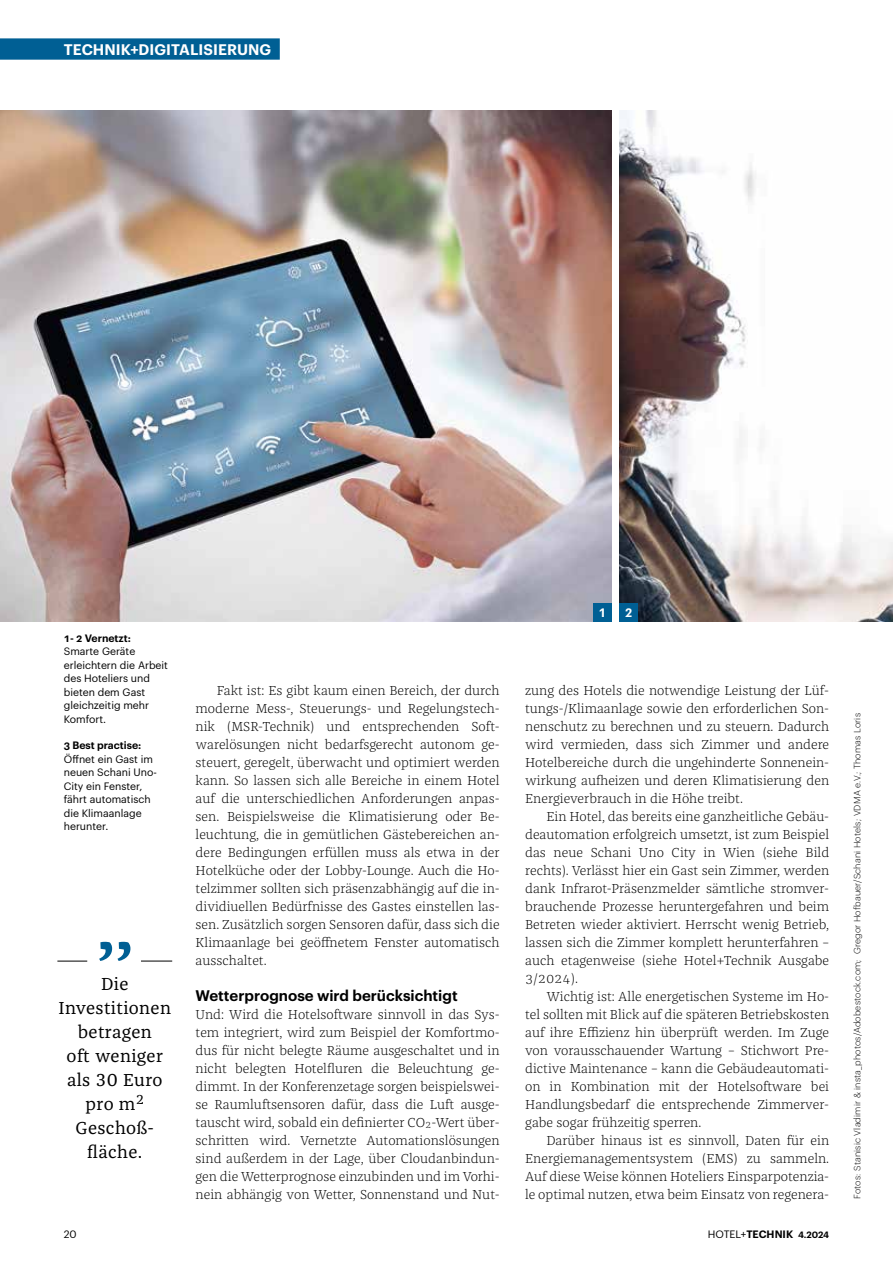
<style>
.page{position:relative;width:893px;height:1263px;background:#fff}
.page>*{position:absolute;margin:0;border:0;box-sizing:border-box;transform-origin:0 0}
.t1{font:18px/24px "Franziska Pro";letter-spacing:.02em;color:#000;text-align:center}
.t2{font:600 15px "Graphik";color:#000}
.t3{font:600 15px "Graphik";letter-spacing:.005em;color:#fff}
.t4{font:300 13.5px/18px "Franziska Pro";color:#000;text-align:justify}
.t5{font:600 12px "Graphik";color:#fff}
.t6{font:10.5px/13.5px "Graphik";color:#000}
.t7{font:600 10.5px "Graphik";color:#000}
.t8{font:300 9px "Graphik";letter-spacing:.02em;color:#000}
.s1{font-weight:400}
.s2{font-size:9px}
</style>
<div class="page">
<div style="left:0;top:38px;width:280px;height:22px;background:#005f94"></div>
<img style="left:620px;top:111px;width:273px;height:511px">
<img style="left:0;top:111px;width:611px;height:511px">
<div style="left:593px;top:603px;width:18px;height:18px;background:#005f94"></div>
<div style="left:620px;top:603px;width:18px;height:18px;background:#005f94"></div>
<svg style="left:99px;top:942px;width:31px;height:19px"></svg>
<hr style="left:141px;top:961px;width:31px;height:1px;background:#000">
<hr style="left:57px;top:961px;width:30px;height:1px;background:#000">
<p class="t3" style="left:64px;top:38px;width:209px">TECHNIK+DIGITALISIERUNG</p>
<p class="t7" style="left:64px;top:630px;width:69px">1- 2 Vernetzt:</p>
<p class="t6" style="left:64px;top:644px;width:106px">Smarte Geräte erleichtern die Arbeit des Hoteliers und bieten dem Gast gleichzeitig mehr<br>Komfort.</p>
<p class="t7" style="left:64px;top:737px;width:79px">3 Best practise:</p>
<p class="t6" style="left:64px;top:751px;width:95px">Öffnet ein Gast im neuen Schani Uno-<br>City ein Fenster, fährt automatisch die Klimaanlage herunter.</p>
<h1 class="t1" style="left:59px;top:972px;width:114px">Die<br>Investitionen betragen<br>oft weniger als 30 Euro pro m<sup>2<br></sup>Geschoß&shy;fläche.</h1>
<p class="t6" style="left:64px;top:1226px;width:14px">20</p>
<p class="t4" style="left:196px;top:681px;width:306px;text-indent:21px">Fakt ist: Es gibt kaum einen Bereich, der durch moderne Mess-, Steuerungs- und Regelungstech&shy;nik (MSR-Technik) und entsprechenden Soft&shy;warelösungen nicht bedarfsgerecht autonom ge&shy;steuert, geregelt, überwacht und optimiert werden kann. So lassen sich alle Bereiche in einem Hotel auf die unterschiedlichen Anforderungen anpas&shy;sen. Beispielsweise die Klimatisierung oder Be&shy;leuchtung, die in gemütlichen Gästebereichen an&shy;dere Bedingungen erfüllen muss als etwa in der Hotelküche oder der Lobby-Lounge. Auch die Ho&shy;telzimmer sollten sich präsenzabhängig auf die in&shy;dividiuellen Bedürfnisse des Gastes einstellen las&shy;sen. Zusätzlich sorgen Sensoren dafür, dass sich die Klimaanlage bei geöffnetem Fenster automatisch ausschaltet.</p>
<p class="t2" style="left:196px;top:984px;width:264px">Wetterprognose wird berücksichtigt</p>
<p class="t4" style="left:196px;top:1005px;width:306px">Und: Wird die Hotelsoftware sinnvoll in das Sys&shy;tem integriert, wird zum Beispiel der Komfortmo&shy;dus für nicht belegte Räume ausgeschaltet und in nicht belegten Hotelfluren die Beleuchtung ge&shy;dimmt. In der Konferenzetage sorgen beispielswei&shy;se Raumluftsensoren dafür, dass die Luft ausge&shy;tauscht wird, sobald ein definierter CO<sub>2</sub>-Wert über&shy;schritten wird. Vernetzte Automationslösungen sind außerdem in der Lage, über Cloudanbindun&shy;gen die Wetterprognose einzubinden und im Vorhi&shy;nein abhängig von Wetter, Sonnenstand und Nut-</p>
<p class="t5" style="left:599px;top:604px;width:9px">1</p>
<p class="t5" style="left:625px;top:604px;width:9px">2</p>
<p class="t4" style="left:525px;top:681px;width:306px">zung des Hotels die notwendige Leistung der Lüf&shy;tungs-/Klimaanlage sowie den erforderlichen Son&shy;nenschutz zu berechnen und zu steuern. Dadurch wird vermieden, dass sich Zimmer und andere Hotelbereiche durch die ungehinderte Sonnenein&shy;wirkung aufheizen und deren Klimatisierung den Energieverbrauch in die Höhe treibt.</p>
<p class="t4" style="left:525px;top:807px;width:306px;text-indent:21px">Ein Hotel, das bereits eine ganzheitliche Gebäu&shy;deautomation erfolgreich umsetzt, ist zum Beispiel das neue Schani Uno City in Wien (siehe Bild rechts). Verlässt hier ein Gast sein Zimmer, werden dank Infrarot-Präsenzmelder sämtliche stromver&shy;brauchende Prozesse heruntergefahren und beim Betreten wieder aktiviert. Herrscht wenig Betrieb, lassen sich die Zimmer komplett herunterfahren – auch etagenweise (siehe Hotel+Technik Ausgabe 3/2024).</p>
<p class="t4" style="left:525px;top:987px;width:306px;text-indent:21px">Wichtig ist: Alle energetischen Systeme im Ho&shy;tel sollten mit Blick auf die späteren Betriebskosten auf ihre Effizienz hin überprüft werden. Im Zuge von vorausschauender Wartung – Stichwort Pre&shy;dictive Maintenance – kann die Gebäudeautomati&shy;on in Kombination mit der Hotelsoftware bei Handlungsbedarf die entsprechende Zimmerver&shy;gabe sogar frühzeitig sperren.</p>
<p class="t4" style="left:525px;top:1131px;width:306px;text-indent:21px">Darüber hinaus ist es sinnvoll, Daten für ein Energiemanagementsystem (EMS) zu sammeln.<br>Auf diese Weise können Hoteliers Einsparpotenzia&shy;le optimal nutzen, etwa beim Einsatz von regenera-</p>
<p class="t7" style="left:708px;top:1226px;width:123px"><span class="s1">HOTEL+</span>TECHNIK <span class="s2">4.2024</span></p>
<p class="t8" style="left:851px;top:1199px;width:487px;rotate:-90deg">Fotos: Stanisic Vladimir &amp; insta_photos/Adobestock.com; Gregor Hofbauer/Schani Hotels; VDMA e.V.; Thomas Loris</p>
</div>
